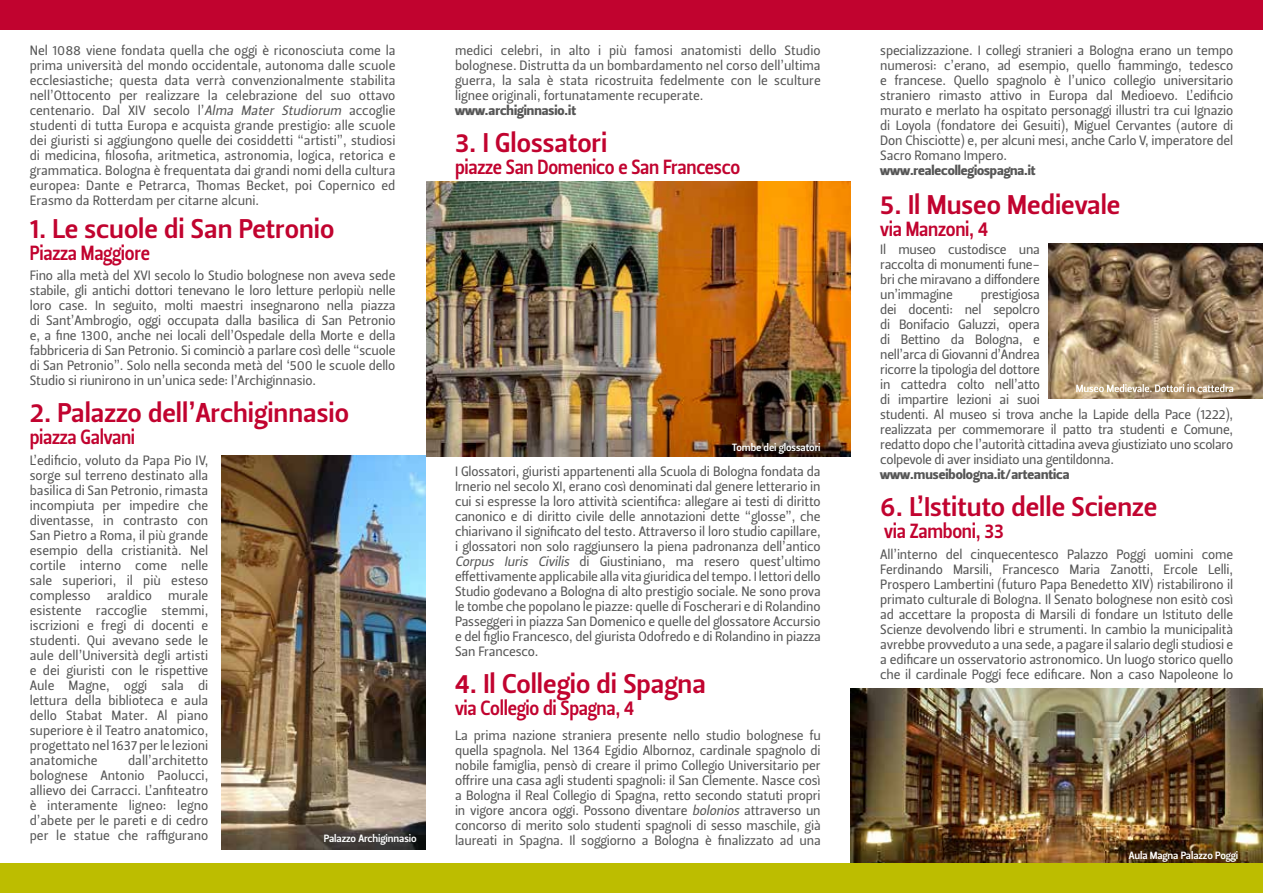
<style>
.page{position:relative;width:1263px;height:893px;background:#fff}
.page>*{position:absolute;margin:0;border:0;box-sizing:border-box;transform-origin:0 0}
.t1{font:27px "Leitura Sans Grot 3";color:#c1032f}
.t2{font:20.4px "Leitura Sans Grot 3";letter-spacing:-.015em;color:#c1032f;scale:.9 1}
.t3{font:13.5px/15px "Leitura Sans Grot 2";letter-spacing:-.01em;color:#565656;text-align:justify}
.t4{font:13.5px "Leitura Sans Grot 4";color:#565656}
.t5{font:10.5px "Leitura Sans Grot 3";letter-spacing:-.01em;color:#fff}
.s1{font-style:italic}
</style>
<div class="page">
<img style="left:850px;top:688px;width:413px;height:175px">
<div style="left:0;top:0;width:1263px;height:30px;background:#c1032f"></div>
<div style="left:0;top:863px;width:1263px;height:30px;background:#bdbd00"></div>
<img style="left:221px;top:455px;width:204px;height:394px">
<img style="left:426px;top:182px;width:424px;height:274px">
<img style="left:1048px;top:243px;width:215px;height:155px">
<svg style="left:1076px;top:384px;width:157px;height:8px"></svg>
<p class="t3" style="left:30px;top:43px;width:367px">Nel 1088 viene fondata quella che oggi è riconosciuta come la prima università del mondo occidentale, autonoma dalle scuole ecclesiastiche; questa data verrà convenzionalmente stabilita nell’Ottocento per realizzare la celebrazione del suo ottavo centenario. Dal XIV secolo l’<span class="s1">Alma Mater Studiorum</span> accoglie studenti di tutta Europa e acquista grande prestigio: alle scuole dei giuristi si aggiungono quelle dei cosiddetti “artisti”, studiosi di medicina, filosofia, aritmetica, astronomia, logica, retorica e grammatica. Bologna è frequentata dai grandi nomi della cultura europea: Dante e Petrarca, Thomas Becket, poi Copernico ed Erasmo da Rotterdam per citarne alcuni.</p>
<h1 class="t1" style="left:30px;top:213px;width:306px">1. Le scuole di San Petronio</h1>
<h2 class="t2" style="left:30px;top:241px;width:135px">Piazza Maggiore</h2>
<p class="t3" style="left:30px;top:268px;width:367px">Fino alla metà del XVI secolo lo Studio bolognese non aveva sede stabile, gli antichi dottori tenevano le loro letture perlopiù nelle loro case. In seguito, molti maestri insegnarono nella piazza di Sant’Ambrogio, oggi occupata dalla basilica di San Petronio e, a fine 1300, anche nei locali dell’Ospedale della Morte e della fabbriceria di San Petronio. Si cominciò a parlare così delle “scuole di San Petronio”. Solo nella seconda metà del ‘500 le scuole dello Studio si riunirono in un’unica sede: l’Archiginnasio.</p>
<h1 class="t1" style="left:30px;top:396px;width:321px">2. Palazzo dell’Archiginnasio</h1>
<h2 class="t2" style="left:30px;top:425px;width:119px">piazza Galvani</h2>
<p class="t3" style="left:30px;top:453px;width:180px">L’edificio, voluto da Papa Pio IV, sorge sul terreno destinato alla basilica di San Petronio, rimasta incompiuta per impedire che diventasse, in contrasto con San Pietro a Roma, il più grande esempio della cristianità. Nel cortile interno come nelle sale superiori, il più esteso complesso araldico murale esistente raccoglie stemmi, iscrizioni e fregi di docenti e studenti. Qui avevano sede le aule dell’Università degli artisti e dei giuristi con le rispettive Aule Magne, oggi sala di lettura della biblioteca e aula dello Stabat Mater. Al piano superiore è il Teatro anatomico, progettato nel 1637 per le lezioni anatomiche</p>
<p class="t3" style="left:30px;top:753px;width:180px;text-indent:98px">dall’architetto bolognese Antonio Paolucci, allievo dei Carracci. L’anfiteatro è interamente ligneo: legno d’abete per le pareti e di cedro per le statue che raffigurano</p>
<p class="t5" style="left:324px;top:832px;width:94px">Palazzo Archiginnasio</p>
<p class="t3" style="left:455px;top:43px;width:367px">medici celebri, in alto i più famosi anatomisti dello Studio bolognese. Distrutta da un bombardamento nel corso dell’ultima guerra, la sala è stata ricostruita fedelmente con le sculture lignee originali, fortunatamente recuperate.</p>
<p class="t4" style="left:455px;top:102px;width:123px">www.archiginnasio.it</p>
<h1 class="t1" style="left:455px;top:126px;width:154px">3. I Glossatori</h1>
<h2 class="t2" style="left:455px;top:155px;width:318px">piazze San Domenico e San Francesco</h2>
<p class="t5" style="left:732px;top:441px;width:90px">Tombe dei glossatori</p>
<p class="t3" style="left:455px;top:464px;width:367px">I Glossatori, giuristi appartenenti alla Scuola di Bologna fondata da Irnerio nel secolo XI, erano così denominati dal genere letterario in cui si espresse la loro attività scientifica: allegare ai testi di diritto canonico e di diritto civile delle annotazioni dette “glosse”, che chiarivano il significato del testo. Attraverso il loro studio capillare, i glossatori non solo raggiunsero la piena padronanza dell’antico <span class="s1">Corpus Iuris Civilis</span> di Giustiniano, ma resero quest’ultimo effettivamente applicabile alla vita giuridica del tempo. I lettori dello Studio godevano a Bologna di alto prestigio sociale. Ne sono prova le tombe che popolano le piazze: quelle di Foscherari e di Rolandino Passeggeri in piazza San Domenico e quelle del glossatore Accursio e del figlio Francesco, del giurista Odofredo e di Rolandino in piazza San Francesco.</p>
<h1 class="t1" style="left:455px;top:667px;width:252px">4. Il Collegio di Spagna</h1>
<h2 class="t2" style="left:455px;top:696px;width:201px">via Collegio di Spagna, 4</h2>
<p class="t3" style="left:455px;top:728px;width:367px">La prima nazione straniera presente nello studio bolognese fu quella spagnola. Nel 1364 Egidio Albornoz, cardinale spagnolo di nobile famiglia, pensò di creare il primo Collegio Universitario per offrire una casa agli studenti spagnoli: il San Clemente. Nasce così a Bologna il Real Collegio di Spagna, retto secondo statuti propri in vigore ancora oggi. Possono diventare <span class="s1">bolonios</span> attraverso un concorso di merito solo studenti spagnoli di sesso maschile, già laureati in Spagna. Il soggiorno a Bologna è finalizzato ad una</p>
<p class="t3" style="left:880px;top:43px;width:354px">specializzazione. I collegi stranieri a Bologna erano un tempo numerosi: c’erano, ad esempio, quello fiammingo, tedesco e francese. Quello spagnolo è l’unico collegio universitario straniero rimasto attivo in Europa dal Medioevo. L’edificio murato e merlato ha ospitato personaggi illustri tra cui Ignazio di Loyola (fondatore dei Gesuiti), Miguel Cervantes (autore di Don Chisciotte) e, per alcuni mesi, anche Carlo V, imperatore del Sacro Romano Impero.</p>
<p class="t4" style="left:880px;top:162px;width:157px">www.realecollegiospagna.it</p>
<h1 class="t1" style="left:880px;top:189px;width:242px">5. Il Museo Medievale</h1>
<h2 class="t2" style="left:880px;top:217px;width:121px">via Manzoni, 4</h2>
<p class="t3" style="left:880px;top:242px;width:161px">Il museo custodisce una raccolta di monumenti fune&shy;bri che miravano a diffondere un’immagine</p>
<p class="t3" style="left:880px;top:287px;width:354px;text-align:left;text-indent:101px">prestigiosa<br>dei docenti: nel sepolcro<br>di Bonifacio Galuzzi, opera<br>di Bettino da Bologna, e<br>nell’arca di Giovanni d’Andrea<br>ricorre la tipologia del dottore<br>in cattedra colto nell’atto<br>di impartire lezioni ai suoi<br>studenti. Al museo si trova anche la Lapide della Pace (1222), realizzata per commemorare il patto tra studenti e Comune, redatto dopo che l’autorità cittadina aveva giustiziato uno scolaro colpevole di aver insidiato una gentildonna.</p>
<p class="t4" style="left:880px;top:466px;width:191px">www.museibologna.it/arteantica</p>
<h1 class="t1" style="left:880px;top:491px;width:279px">6. L’Istituto delle Scienze</h1>
<h2 class="t2" style="left:884px;top:519px;width:134px">via Zamboni, 33</h2>
<p class="t3" style="left:880px;top:547px;width:354px">All’interno del cinquecentesco Palazzo Poggi uomini come Ferdinando Marsili, Francesco Maria Zanotti, Ercole Lelli, Prospero Lambertini (futuro Papa Benedetto XIV) ristabilirono il primato culturale di Bologna. Il Senato bolognese non esitò così ad accettare la proposta di Marsili di fondare un Istituto delle Scienze devolvendo libri e strumenti. In cambio la municipalità avrebbe provveduto a una sede, a pagare il salario degli studiosi e a edificare un osservatorio astronomico. Un luogo storico quello che il cardinale Poggi fece edificare. Non a caso Napoleone lo</p>
<p class="t5" style="left:1129px;top:849px;width:111px">Aula Magna Palazzo Poggi</p>
</div>
